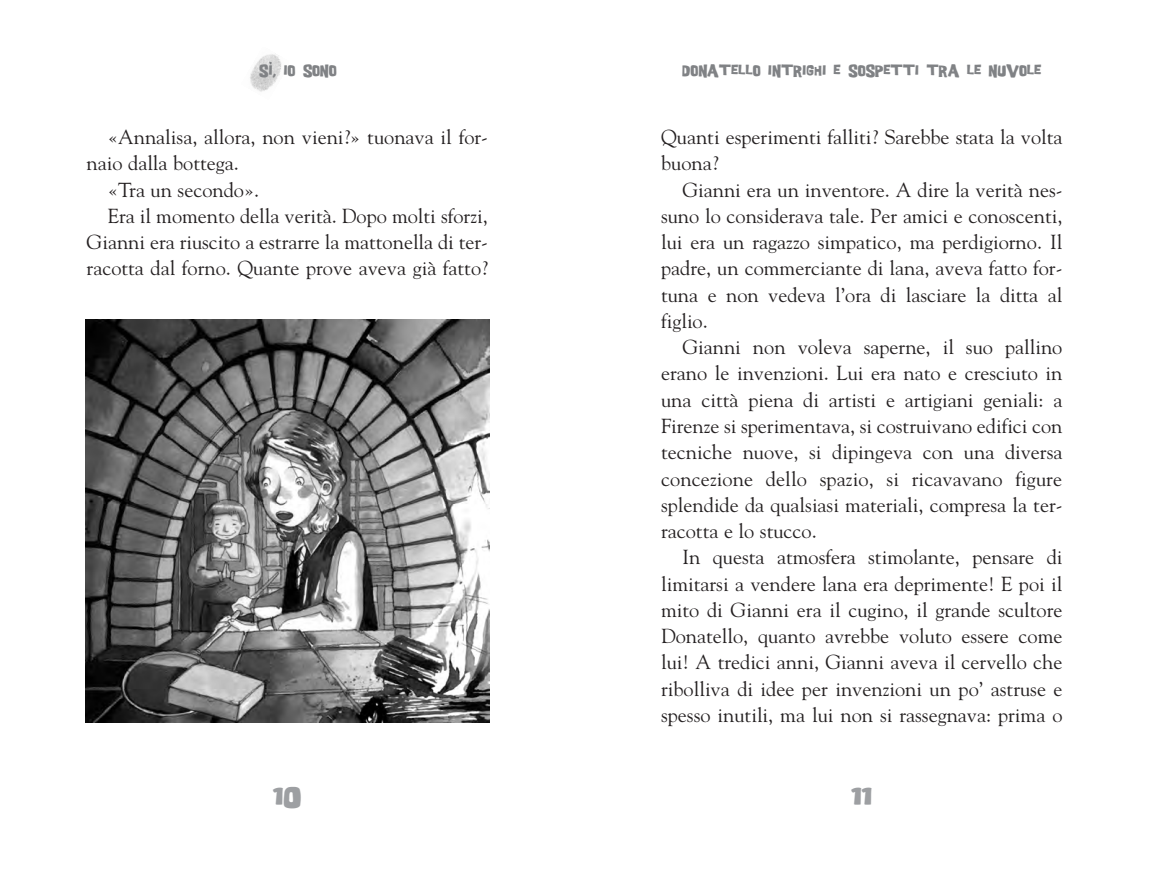
<style>
.page{position:relative;width:1149px;height:872px;background:#fff}
.page>*{position:absolute;margin:0;border:0;box-sizing:border-box;transform-origin:0 0}
.t1{font:22.5px "Good Girl";color:#9d9fa2;scale:1.3 1}
.t2{font:20.25px/26.2px "Goudy";color:#231f20;text-align:justify}
.t3{font:13.5px "Good Girl";letter-spacing:.03em;color:#808285}
</style>
<div class="page">
<img style="left:250px;top:54px;width:32px;height:38px">
<img style="left:85px;top:320px;width:404px;height:402px">
<p class="t3" style="left:259px;top:64px;width:79px">SI, IO SONO</p>
<p class="t3" style="left:682px;top:64px;width:360px">DONATELLO INTRIGHI E SOSPETTI TRA LE NUVOLE</p>
<p class="t2" style="left:108px;top:123px;width:381px">«Annalisa, allora, non vieni?» tuonava il for-</p>
<p class="t2" style="left:87px;top:150px;width:154px">naio dalla bottega.</p>
<p class="t2" style="left:108px;top:176px;width:153px">«Tra un secondo».</p>
<p class="t2" style="left:108px;top:202px;width:381px">Era il momento della verità. Dopo molti sforzi,</p>
<p class="t2" style="left:87px;top:228px;width:403px">Gianni era riuscito a estrarre la mattonella di ter-</p>
<p class="t2" style="left:87px;top:255px;width:403px">racotta dal forno. Quante prove aveva già fatto?</p>
<p class="t2" style="left:661px;top:123px;width:403px">Quanti esperimenti falliti? Sarebbe stata la volta buona?</p>
<p class="t2" style="left:661px;top:176px;width:403px;text-indent:21px">Gianni era un inventore. A dire la verità nes&shy;suno lo considerava tale. Per amici e conoscenti, lui era un ragazzo simpatico, ma perdigiorno. Il padre, un commerciante di lana, aveva fatto for&shy;tuna e non vedeva l’ora di lasciare la ditta al figlio.</p>
<p class="t2" style="left:661px;top:333px;width:403px;text-indent:21px">Gianni non voleva saperne, il suo pallino erano le invenzioni. Lui era nato e cresciuto in una città piena di artisti e artigiani geniali: a Firenze si sperimentava, si costruivano edifici con tecniche nuove, si dipingeva con una diversa concezione dello spazio, si ricavavano figure splendide da qualsiasi materiali, compresa la ter&shy;racotta e lo stucco.</p>
<p class="t2" style="left:661px;top:543px;width:403px;text-indent:21px">In questa atmosfera stimolante, pensare di limitarsi a vendere lana era deprimente! E poi il mito di Gianni era il cugino, il grande scultore Donatello, quanto avrebbe voluto essere come lui! A tredici anni, Gianni aveva il cervello che ribolliva di idee per invenzioni un po’ astruse e spesso inutili, ma lui non si rassegnava: prima o</p>
<p class="t1" style="left:273px;top:785px;width:23px">10</p>
<p class="t1" style="left:851px;top:785px;width:17px">11</p>
</div>
